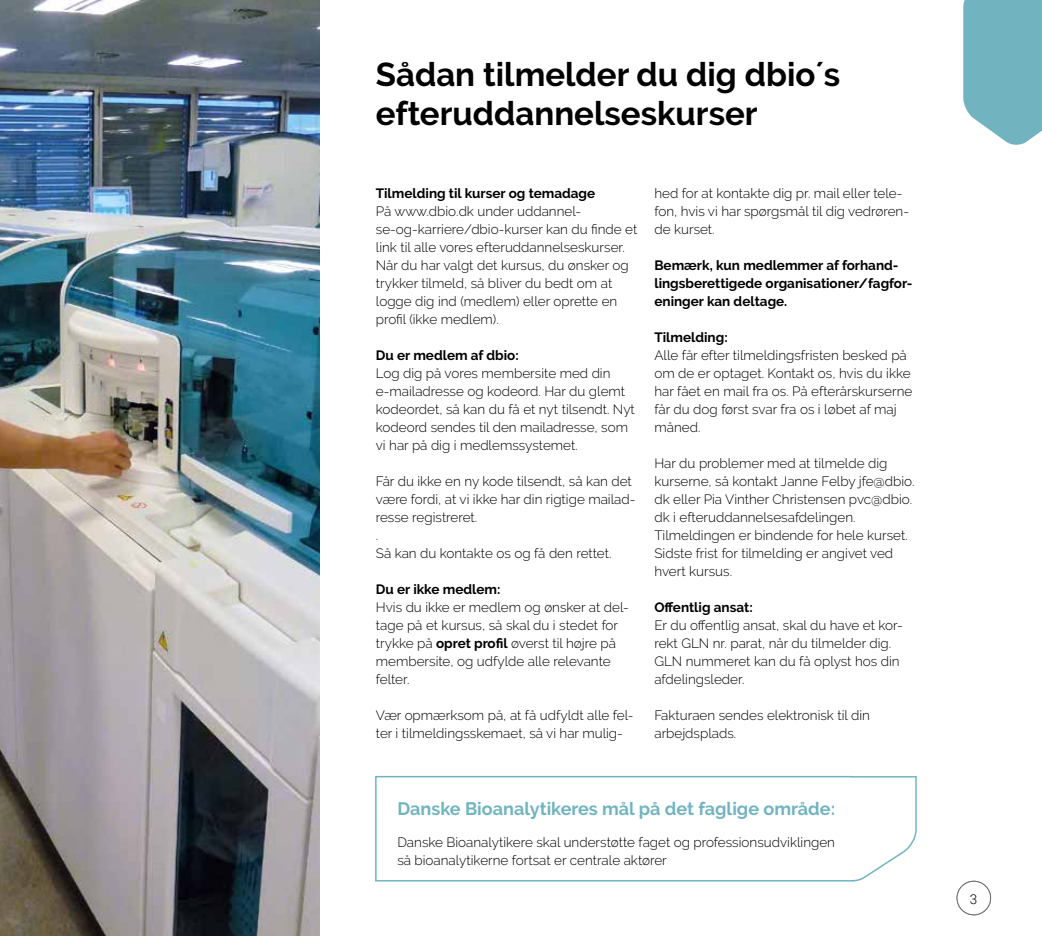
<style>
.page{position:relative;width:1042px;height:936px;background:#fff}
.page>*{position:absolute;margin:0;border:0;box-sizing:border-box;transform-origin:0 0}
.t1{font:700 33px/39px "Raleway";color:#000}
.t2{font:700 18px "Raleway";color:#71b4c0}
.t3{font:300 13.5px/18px "Raleway";color:#000}
.t4{font:700 13.5px/18px "Raleway";color:#000}
.t5{font:13.5px "Raleway";color:#000}
.s1{font-weight:700}
</style>
<div class="page">
<svg style="left:375px;top:775px;width:542px;height:107px"></svg>
<svg style="left:963px;top:0;width:79px;height:145px;background:#7dbac5"></svg>
<img style="left:0;top:0;width:320px;height:935px">
<div style="left:956px;top:880px;width:35px;height:35px;border:1px solid #706f6f;border-radius:50%"></div>
<h1 class="t1" style="left:376px;top:55px;width:466px">Sådan tilmelder du dig dbio´s efteruddannelseskurser</h1>
<p class="t4" style="left:376px;top:184px;width:221px">Tilmelding til kurser og temadage</p>
<p class="t3" style="left:376px;top:202px;width:263px">På www.dbio.dk under uddannel&shy;se-og-karriere/dbio-kurser kan du finde et link til alle vores efteruddannelseskurser.<br>Når du har valgt det kursus, du ønsker og trykker tilmeld, så bliver du bedt om at logge dig ind (medlem) eller oprette en profil (ikke medlem).</p>
<p class="t4" style="left:376px;top:346px;width:144px">Du er medlem af dbio:</p>
<p class="t3" style="left:376px;top:364px;width:261px">Log dig på vores membersite med din e-mailadresse og kodeord. Har du glemt kodeordet, så kan du få et nyt tilsendt. Nyt kodeord sendes til den mailadresse, som vi har på dig i medlemssystemet.</p>
<p class="t3" style="left:376px;top:472px;width:261px">Får du ikke en ny kode tilsendt, så kan det være fordi, at vi ikke har din rigtige mailad&shy;resse registreret.<br>.<br>Så kan du kontakte os og få den rettet.</p>
<p class="t4" style="left:376px;top:580px;width:126px">Du er ikke medlem:</p>
<p class="t3" style="left:376px;top:598px;width:255px">Hvis du ikke er medlem og ønsker at del&shy;tage på et kursus, så skal du i stedet for trykke på <span class="s1">opret profil</span> øverst til højre på membersite, og udfylde alle relevante felter.</p>
<p class="t3" style="left:376px;top:706px;width:259px">Vær opmærksom på, at få udfyldt alle fel&shy;ter i tilmeldingsskemaet, så vi har mulig-</p>
<p class="t3" style="left:654px;top:184px;width:256px">hed for at kontakte dig pr. mail eller tele&shy;fon, hvis vi har spørgsmål til dig vedrøren&shy;de kurset.</p>
<p class="t4" style="left:654px;top:256px;width:259px">Bemærk, kun medlemmer af forhand&shy;lingsberettigede organisationer/fagfor&shy;eninger kan deltage.</p>
<p class="t4" style="left:654px;top:328px;width:75px">Tilmelding:</p>
<p class="t3" style="left:654px;top:346px;width:259px">Alle får efter tilmeldingsfristen besked på om de er optaget. Kontakt os, hvis du ikke har fået en mail fra os. På efterårskurserne får du dog først svar fra os i løbet af maj måned.</p>
<p class="t3" style="left:654px;top:454px;width:262px">Har du problemer med at tilmelde dig kurserne, så kontakt Janne Felby jfe@dbio. dk eller Pia Vinther Christensen pvc@dbio. dk i efteruddannelsesafdelingen.<br>Tilmeldingen er bindende for hele kurset.<br>Sidste frist for tilmelding er angivet ved hvert kursus.</p>
<p class="t4" style="left:654px;top:598px;width:100px">Offentlig ansat:</p>
<p class="t3" style="left:654px;top:616px;width:250px">Er du offentlig ansat, skal du have et kor&shy;rekt GLN nr. parat, når du tilmelder dig.<br>GLN nummeret kan du få oplyst hos din afdelingsleder.</p>
<p class="t3" style="left:654px;top:706px;width:217px">Fakturaen sendes elektronisk til din arbejdsplads.</p>
<h2 class="t2" style="left:397px;top:798px;width:439px">Danske Bioanalytikeres mål på det faglige område:</h2>
<p class="t3" style="left:397px;top:832px;width:439px">Danske Bioanalytikere skal understøtte faget og professionsudviklingen så bioanalytikerne fortsat er centrale aktører</p>
<p class="t5" style="left:970px;top:892px;width:9px">3</p>
</div>
